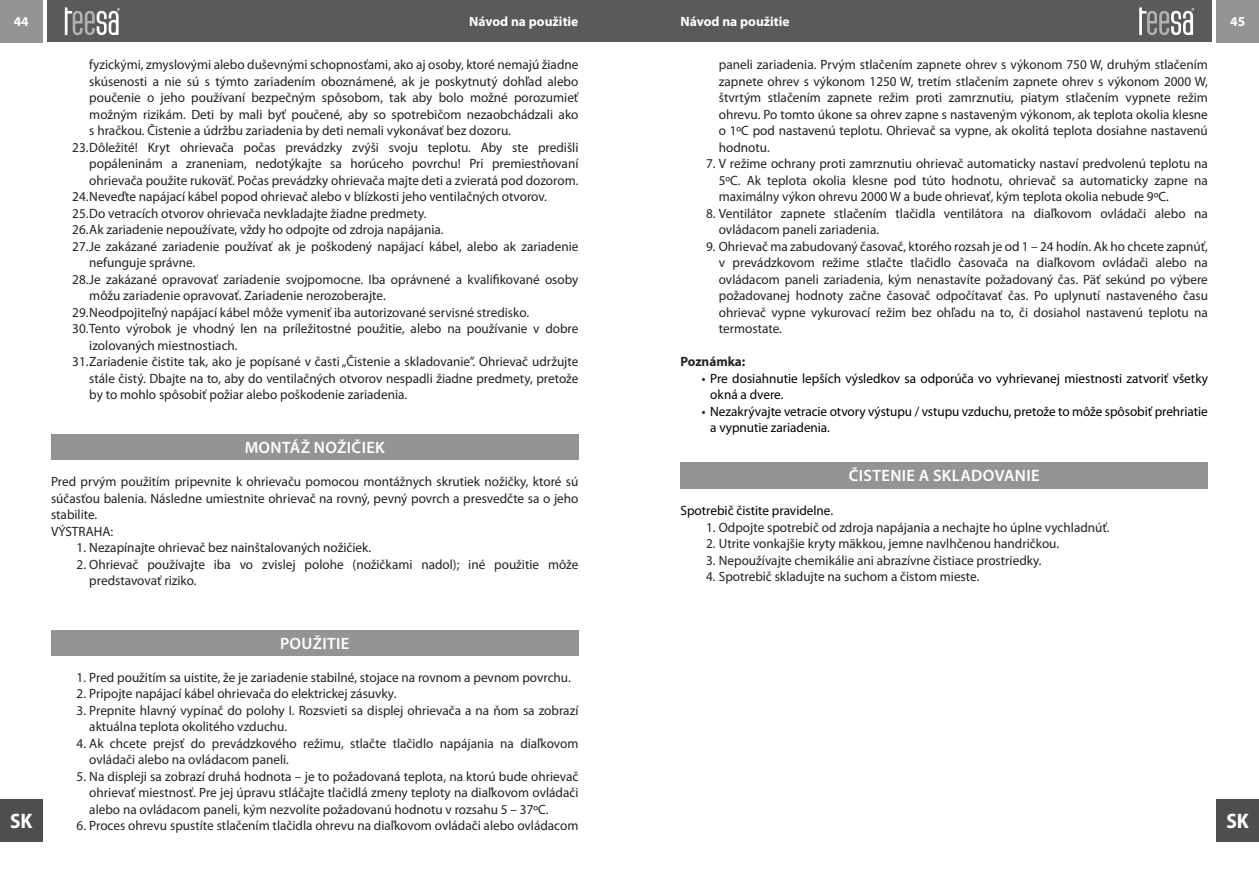
<style>
.page{position:relative;width:1259px;height:893px;background:#fff}
.page>*{position:absolute;margin:0;border:0;box-sizing:border-box;transform-origin:0 0}
.t1{font:700 semi-condensed 21px "Myriad Pro";color:#fff}
.t2{font:600 16.5px "Myriad Pro";letter-spacing:.02em;color:#fff}
.t3{font:13.5px/16.5px "Myriad Pro";color:#222}
.t4{font:13.5px/16.5px "Myriad Pro";color:#000}
.t5{font:700 13.5px "Myriad Pro";color:#fff}
.t6{font:700 13.5px "Myriad Pro";color:#222}
</style>
<div class="page">
<div style="left:629px;top:0;width:583px;height:42px;background:#5a5a5a"></div>
<div style="left:47px;top:0;width:582px;height:42px;background:#5a5a5a"></div>
<div style="left:0;top:0;width:43px;height:43px;background:#949494"></div>
<div style="left:1216px;top:0;width:43px;height:43px;background:#949494"></div>
<svg style="left:65px;top:7px;width:55px;height:28px"></svg>
<svg style="left:1139px;top:7px;width:55px;height:28px"></svg>
<div style="left:0;top:799px;width:43px;height:43px;background:#4e4e4e"></div>
<div style="left:1216px;top:799px;width:43px;height:43px;background:#4e4e4e"></div>
<div style="left:51px;top:435px;width:527px;height:25px;background:#949494"></div>
<div style="left:51px;top:630px;width:527px;height:25px;background:#949494"></div>
<div style="left:680px;top:462px;width:528px;height:27px;background:#949494"></div>
<p class="t5" style="left:14px;top:16px;width:16px">44</p>
<p class="t5" style="left:469px;top:16px;width:111px">Návod na použitie</p>
<p class="t5" style="left:680px;top:16px;width:111px">Návod na použitie</p>
<p class="t5" style="left:1230px;top:16px;width:16px">45</p>
<p class="t3" style="left:89px;top:57px;width:490px">fyzickými, zmyslovými alebo duševnými schopnosťami, ako aj osoby, ktoré nemajú žiadne</p>
<p class="t3" style="left:89px;top:74px;width:490px">skúsenosti a nie sú s týmto zariadením oboznámené, ak je poskytnutý dohľad alebo</p>
<p class="t3" style="left:89px;top:90px;width:490px">poučenie o jeho používaní bezpečným spôsobom, tak aby bolo možné porozumieť</p>
<p class="t3" style="left:89px;top:107px;width:490px">možným rizikám. Deti by mali byť poučené, aby so spotrebičom nezaobchádzali ako</p>
<p class="t3" style="left:89px;top:123px;width:423px">s hračkou. Čistenie a údržbu zariadenia by deti nemali vykonávať bez dozoru.</p>
<p class="t3" style="left:72px;top:140px;width:507px">23.Dôležité! Kryt ohrievača počas prevádzky zvýši svoju teplotu. Aby ste predišli</p>
<p class="t3" style="left:89px;top:156px;width:490px">popáleninám a zraneniam, nedotýkajte sa horúceho povrchu! Pri premiestňovaní</p>
<p class="t3" style="left:89px;top:173px;width:490px">ohrievača použite rukoväť. Počas prevádzky ohrievača majte deti a zvieratá pod dozorom.</p>
<p class="t3" style="left:72px;top:189px;width:476px">24.Neveďte napájací kábel popod ohrievač alebo v blízkosti jeho ventilačných otvorov.</p>
<p class="t3" style="left:72px;top:206px;width:356px">25.Do vetracích otvorov ohrievača nevkladajte žiadne predmety.</p>
<p class="t3" style="left:72px;top:222px;width:373px">26.Ak zariadenie nepoužívate, vždy ho odpojte od zdroja napájania.</p>
<p class="t3" style="left:72px;top:239px;width:507px">27.Je zakázané zariadenie používať ak je poškodený napájací kábel, alebo ak zariadenie</p>
<p class="t3" style="left:89px;top:255px;width:108px">nefunguje správne.</p>
<p class="t3" style="left:72px;top:272px;width:507px">28.Je zakázané opravovať zariadenie svojpomocne. Iba oprávnené a kvalifikované osoby</p>
<p class="t3" style="left:89px;top:288px;width:298px">môžu zariadenie opravovať. Zariadenie nerozoberajte.</p>
<p class="t3" style="left:72px;top:305px;width:458px">29.Neodpojiteľný napájací kábel môže vymeniť iba autorizované servisné stredisko.</p>
<p class="t3" style="left:72px;top:321px;width:507px">30.Tento výrobok je vhodný len na príležitostné použitie, alebo na používanie v dobre</p>
<p class="t3" style="left:89px;top:338px;width:150px">izolovaných miestnostiach.</p>
<p class="t3" style="left:72px;top:354px;width:507px">31.Zariadenie čistite tak, ako je popísané v časti „Čistenie a skladovanie”. Ohrievač udržujte</p>
<p class="t3" style="left:89px;top:371px;width:490px">stále čistý. Dbajte na to, aby do ventilačných otvorov nespadli žiadne predmety, pretože</p>
<p class="t3" style="left:89px;top:387px;width:319px">by to mohlo spôsobiť požiar alebo poškodenie zariadenia.</p>
<p class="t2" style="left:245px;top:441px;width:142px">MONTÁŽ NOŽIČIEK</p>
<p class="t3" style="left:51px;top:475px;width:529px">Pred prvým použitím pripevnite k ohrievaču pomocou montážnych skrutiek nožičky, ktoré sú súčasťou balenia. Následne umiestnite ohrievač na rovný, pevný povrch a presvedčte sa o jeho stabilite.<br>VÝSTRAHA:</p>
<p class="t3" style="left:77px;top:541px;width:296px">1. Nezapínajte ohrievač bez nainštalovaných nožičiek.</p>
<p class="t3" style="left:89px;top:557px;width:490px;text-indent:-13px">2. Ohrievač používajte iba vo zvislej polohe (nožičkami nadol); iné použitie môže predstavovať riziko.</p>
<p class="t3" style="left:719px;top:57px;width:490px;text-align:justify">paneli zariadenia. Prvým stlačením zapnete ohrev s výkonom 750 W, druhým stlačením zapnete ohrev s výkonom 1250 W, tretím stlačením zapnete ohrev s výkonom 2000 W, štvrtým stlačením zapnete režim proti zamrznutiu, piatym stlačením vypnete režim ohrevu. Po tomto úkone sa ohrev zapne s nastaveným výkonom, ak teplota okolia klesne o 1ºC pod nastavenú teplotu. Ohrievač sa vypne, ak okolitá teplota dosiahne nastavenú hodnotu.</p>
<p class="t3" style="left:719px;top:156px;width:490px;text-align:justify;text-indent:-13px">7. V režime ochrany proti zamrznutiu ohrievač automaticky nastaví predvolenú teplotu na 5ºC. Ak teplota okolia klesne pod túto hodnotu, ohrievač sa automaticky zapne na maximálny výkon ohrevu 2000 W a bude ohrievať, kým teplota okolia nebude 9ºC.</p>
<p class="t3" style="left:719px;top:206px;width:490px;text-indent:-13px">8. Ventilátor zapnete stlačením tlačidla ventilátora na diaľkovom ovládači alebo na ovládacom paneli zariadenia.</p>
<p class="t3" style="left:719px;top:239px;width:490px;text-align:justify;text-indent:-13px">9. Ohrievač ma zabudovaný časovač, ktorého rozsah je od 1 – 24 hodín. Ak ho chcete zapnúť, v prevádzkovom režime stlačte tlačidlo časovača na diaľkovom ovládači alebo na ovládacom paneli zariadenia, kým nenastavíte požadovaný čas. Päť sekúnd po výbere požadovanej hodnoty začne časovač odpočítavať čas. Po uplynutí nastaveného času ohrievač vypne vykurovací režim bez ohľadu na to, či dosiahol nastavenú teplotu na termostate.</p>
<p class="t6" style="left:680px;top:356px;width:66px">Poznámka:</p>
<p class="t4" style="left:710px;top:371px;width:499px;text-indent:-9px">• Pre dosiahnutie lepších výsledkov sa odporúča vo vyhrievanej miestnosti zatvoriť všetky okná a dvere.</p>
<p class="t4" style="left:710px;top:404px;width:499px;text-indent:-9px">• Nezakrývajte vetracie otvory výstupu / vstupu vzduchu, pretože to môže spôsobiť prehriatie a vypnutie zariadenia.</p>
<p class="t2" style="left:849px;top:469px;width:192px">ČISTENIE A SKLADOVANIE</p>
<p class="t4" style="left:680px;top:503px;width:154px">Spotrebič čistite pravidelne.</p>
<p class="t3" style="left:706px;top:520px;width:405px">1. Odpojte spotrebič od zdroja napájania a nechajte ho úplne vychladnúť.</p>
<p class="t3" style="left:706px;top:536px;width:355px">2. Utrite vonkajšie kryty mäkkou, jemne navlhčenou handričkou.</p>
<p class="t3" style="left:706px;top:553px;width:337px">3. Nepoužívajte chemikálie ani abrazívne čistiace prostriedky.</p>
<p class="t3" style="left:706px;top:569px;width:275px">4. Spotrebič skladujte na suchom a čistom mieste.</p>
<p class="t2" style="left:280px;top:636px;width:71px">POUŽITIE</p>
<p class="t3" style="left:77px;top:670px;width:496px">1. Pred použitím sa uistite, že je zariadenie stabilné, stojace na rovnom a pevnom povrchu.</p>
<p class="t3" style="left:77px;top:686px;width:321px">2. Pripojte napájací kábel ohrievača do elektrickej zásuvky.</p>
<p class="t3" style="left:89px;top:703px;width:490px;text-indent:-13px">3. Prepnite hlavný vypínač do polohy I. Rozsvieti sa displej ohrievača a na ňom sa zobrazí aktuálna teplota okolitého vzduchu.</p>
<p class="t3" style="left:89px;top:736px;width:490px;text-indent:-13px">4. Ak chcete prejsť do prevádzkového režimu, stlačte tlačidlo napájania na diaľkovom ovládači alebo na ovládacom paneli.</p>
<p class="t3" style="left:89px;top:769px;width:490px;text-align:justify;text-indent:-13px">5. Na displeji sa zobrazí druhá hodnota – je to požadovaná teplota, na ktorú bude ohrievač ohrievať miestnosť. Pre jej úpravu stláčajte tlačidlá zmeny teploty na diaľkovom ovládači alebo na ovládacom paneli, kým nezvolíte požadovanú hodnotu v rozsahu 5 – 37ºC.</p>
<p class="t3" style="left:77px;top:818px;width:503px">6. Proces ohrevu spustíte stlačením tlačidla ohrevu na diaľkovom ovládači alebo ovládacom</p>
<h1 class="t1" style="left:10px;top:812px;width:24px">SK</h1>
<h1 class="t1" style="left:1226px;top:812px;width:24px">SK</h1>
</div>
